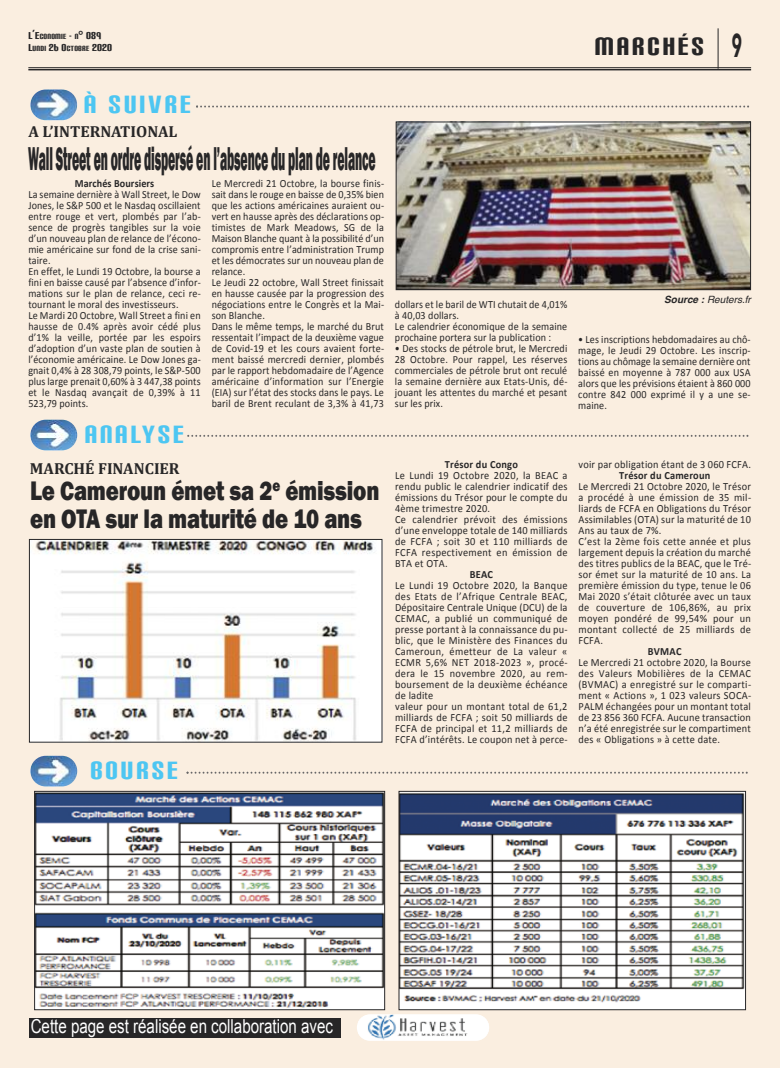
<style>
.page{position:relative;width:780px;height:1069px;background:#fff}
.page>*{position:absolute;margin:0;border:0;box-sizing:border-box;transform-origin:0 0}
.t1{font:800 34px "Franklin Gothic";letter-spacing:-.01em;color:#272627;scale:.36 1}
.t2{font:900 33px "Avenir";color:#272627;scale:.52 1}
.t3{font:30px "Carbon Block";letter-spacing:.1em;color:#4dc6f2}
.t4{font:30px "Carbon Block";letter-spacing:.1em;color:#272627}
.t5{font:800 27.6px/27.6px "Franklin Gothic";letter-spacing:-.01em;color:#272627;scale:.81 1}
.t6{font:19.2px "Arial";color:#fff;scale:.79 1}
.t7{font:700 16px "Cambria";color:#272627}
.t8{font:11px/11px "Calibri";letter-spacing:.02em;color:#272627;scale:.92 1}
.t9{font:11px/11px "Calibri";letter-spacing:.02em;color:#272627;scale:.94 1}
.t10{font:700 11px "Calibri";letter-spacing:.02em;color:#272627;scale:.94 1}
.t11{font:700 11px "Calibri";letter-spacing:.02em;color:#272627;scale:.92 1}
.t12{font:italic 10px "Helvetica";color:#272627}
.t13{font:9px/11.5px "Carbon Block";letter-spacing:.02em;color:#272627}
.s1{font-size:12px}
.s2{font-family:"Bauhaus 93";font-size:12px}
.s3{font-weight:700}
</style>
<div class="page">
<div style="left:0;top:0;width:780px;height:1067px;background:#faeee0"></div>
<hr style="left:28px;top:67px;width:723px;height:1px;background:#272627">
<hr style="left:28px;top:69px;width:723px;height:1px;background:#272627">
<hr style="left:717px;top:28px;width:1px;height:41px;background:#272627">
<img style="left:398px;top:124px;width:350px;height:164px">
<div style="left:396px;top:122px;width:354px;height:168px;border:1px solid #272627"></div>
<img style="left:30px;top:89px;width:47px;height:31px;border-radius:15px">
<img style="left:30px;top:420px;width:47px;height:30px;border-radius:15px">
<img style="left:30px;top:756px;width:47px;height:30px;border-radius:15px">
<div style="left:29px;top:1018px;width:311px;height:20px;background:#272627"></div>
<img style="left:359px;top:1014px;width:130px;height:26px">
<svg style="left:187px;top:435px;width:561px;height:2px"></svg>
<svg style="left:186px;top:771px;width:561px;height:2px"></svg>
<svg style="left:196px;top:106px;width:553px;height:2px"></svg>
<img style="left:31px;top:541px;width:349px;height:199px">
<div style="left:29px;top:539px;width:353px;height:203px;border:1px solid #272627"></div>
<img style="left:36px;top:793px;width:347px;height:215px">
<div style="left:34px;top:791px;width:351px;height:219px;border:1px solid #272627"></div>
<img style="left:401px;top:793px;width:342px;height:215px">
<div style="left:399px;top:791px;width:346px;height:219px;border:1px solid #272627"></div>
<p class="t13" style="left:28px;top:31px;width:85px"><span class="s1">L’E</span>CONOMIE <span class="s1">-</span> N<span class="s2">°</span> <span class="s1">089<br>L</span>UNDI <span class="s1">26 O</span>CTOBRE <span class="s1">2020</span></p>
<h3 class="t4" style="left:594px;top:31px;width:110px">MARCHÉS</h3>
<h3 class="t3" style="left:84px;top:89px;width:108px">À SUIVRE</h3>
<h3 class="t7" style="left:28px;top:122px;width:150px">A L’INTERNATIONAL</h3>
<h1 class="t1" style="left:28px;top:138px;width:966px">Wa l Street en ordre dispersé en l’absence du plan de relance</h1>
<h2 class="t2" style="left:732px;top:24px;width:21px">9</h2>
<p class="t11" style="left:75px;top:178px;width:88px">Marchés Boursiers</p>
<p class="t8" style="left:28px;top:188px;width:189px">La semaine dernière à Wall Street, le Dow Jones, le S&amp;P 500 et le Nasdaq oscillaient entre rouge et vert, plombés par l’ab&shy;sence de progrès tangibles sur la voie d’un nouveau plan de relance de l’écono&shy;mie américaine sur fond de la crise sani&shy;taire.<br>En effet, le Lundi 19 Octobre, la bourse a fini en baisse causé par l’absence d’infor&shy;mations sur le plan de relance, ceci re&shy;tournant le moral des investisseurs.<br>Le Mardi 20 Octobre, Wall Street a fini en hausse de 0.4% après avoir cédé plus d’1% la veille, portée par les espoirs d’adoption d’un vaste plan de soutien à l’économie américaine. Le Dow Jones ga&shy;gnait 0,4% à 28 308,79 points, le S&amp;P-500 plus large prenait 0,60% à 3 447,38 points et le Nasdaq avançait de 0,39% à 11<br>523,79 points.</p>
<p class="t8" style="left:212px;top:177px;width:189px">Le Mercredi 21 Octobre, la bourse finis&shy;sait dans le rouge en baisse de 0,35% bien que les actions américaines auraient ou&shy;vert en hausse après des déclarations op&shy;timistes de Mark Meadows, SG de la Maison Blanche quant à la possibilité d’un compromis entre l’administration Trump et les démocrates sur un nouveau plan de relance.<br>Le Jeudi 22 octobre, Wall Street finissait en hausse causée par la progression des négociations entre le Congrès et la Mai&shy;son Blanche.<br>Dans le même temps, le marché du Brut ressentait l’impact de la deuxième vague de Covid-19 et les cours avaient forte&shy;ment baissé mercredi dernier, plombés par le rapport hebdomadaire de l’Agence américaine d’information sur l’Energie (EIA) sur l’état des stocks dans le pays. Le baril de Brent reculant de 3,3% à 41,73</p>
<h3 class="t3" style="left:85px;top:419px;width:101px">ANALYSE</h3>
<h3 class="t7" style="left:30px;top:459px;width:151px">MARCHÉ FINANCIER</h3>
<h3 class="t5" style="left:30px;top:477px;width:433px">Le Cameroun émet sa 2<sup>e</sup> émission en OTA sur la maturité de 10 ans</h3>
<h3 class="t3" style="left:90px;top:755px;width:89px">BOURSE</h3>
<p class="t12" style="left:664px;top:296px;width:88px"><span class="s3">Source :</span> Reuters.fr</p>
<p class="t8" style="left:395px;top:299px;width:189px">dollars et le baril de WTI chutait de 4,01% à 40,03 dollars.<br>Le calendrier économique de la semaine prochaine portera sur la publication :</p>
<p class="t8" style="left:395px;top:343px;width:189px;text-align:justify">• Des stocks de pétrole brut, le Mercredi 28 Octobre. Pour rappel, Les réserves commerciales de pétrole brut ont reculé la semaine dernière aux Etats-Unis, dé&shy;jouant les attentes du marché et pesant sur les prix.</p>
<p class="t8" style="left:578px;top:333px;width:189px;text-align:justify">• Les inscriptions hebdomadaires au chô&shy;mage, le Jeudi 29 Octobre. Les inscrip&shy;tions au chômage la semaine dernière ont baissé en moyenne à 787 000 aux USA alors que les prévisions étaient à 860 000 contre 842 000 exprimé il y a une se&shy;maine.</p>
<p class="t10" style="left:445px;top:459px;width:79px">Trésor du Congo</p>
<p class="t9" style="left:395px;top:469px;width:185px">Le Lundi 19 Octobre 2020, la BEAC a rendu public le calendrier indicatif des émissions du Trésor pour le compte du<br>4ème trimestre 2020.<br>Ce calendrier prévoit des émissions d’une enveloppe totale de 140 milliards de FCFA ; soit 30 et 110 milliards de<br>FCFA respectivement en émission de<br>BTA et OTA.</p>
<p class="t10" style="left:469px;top:569px;width:26px">BEAC</p>
<p class="t9" style="left:395px;top:579px;width:185px">Le Lundi 19 Octobre 2020, la Banque des Etats de l’Afrique Centrale BEAC, Dépositaire Centrale Unique (DCU) de la CEMAC, a publié un communiqué de presse portant à la connaissance du pu&shy;blic, que le Ministère des Finances du Cameroun, émetteur de La valeur « ECMR 5,6% NET 2018-2023 », procé&shy;dera le 15 novembre 2020, au rem&shy;boursement de la deuxième échéance de ladite<br>valeur pour un montant total de 61,2 milliards de FCFA ; soit 50 milliards de FCFA de principal et 11,2 milliards de FCFA d’intérêts. Le coupon net à perce-</p>
<p class="t9" style="left:578px;top:458px;width:185px">voir par obligation étant de 3 060 FCFA.</p>
<p class="t10" style="left:619px;top:470px;width:98px">Trésor du Cameroun</p>
<p class="t9" style="left:578px;top:480px;width:185px">Le Mercredi 21 Octobre 2020, le Trésor a procédé à une émission de 35 mil&shy;liards de FCFA en Obligations du Trésor Assimilables (OTA) sur la maturité de 10<br>Ans au taux de 7%.<br>C’est la 2ème fois cette année et plus largement depuis la création du marché des titres publics de la BEAC, que le Tré&shy;sor émet sur la maturité de 10 ans. La première émission du type, tenue le 06<br>Mai 2020 s’était clôturée avec un taux de couverture de 106,86%, au prix moyen pondéré de 99,54% pour un montant collecté de 25 milliards de FCFA.</p>
<p class="t10" style="left:648px;top:646px;width:37px">BVMAC</p>
<p class="t9" style="left:578px;top:656px;width:185px;text-align:justify">Le Mercredi 21 octobre 2020, la Bourse des Valeurs Mobilières de la CEMAC (BVMAC) a enregistré sur le comparti&shy;ment « Actions », 1 023 valeurs SOCA-PALM échangées pour un montant total de 23 856 360 FCFA. Aucune transaction n’a été enregistrée sur le compartiment des « Obligations » à cette date.</p>
<h3 class="t6" style="left:31px;top:1016px;width:384px">Cette page est réalisée en collaboration avec</h3>
</div>
